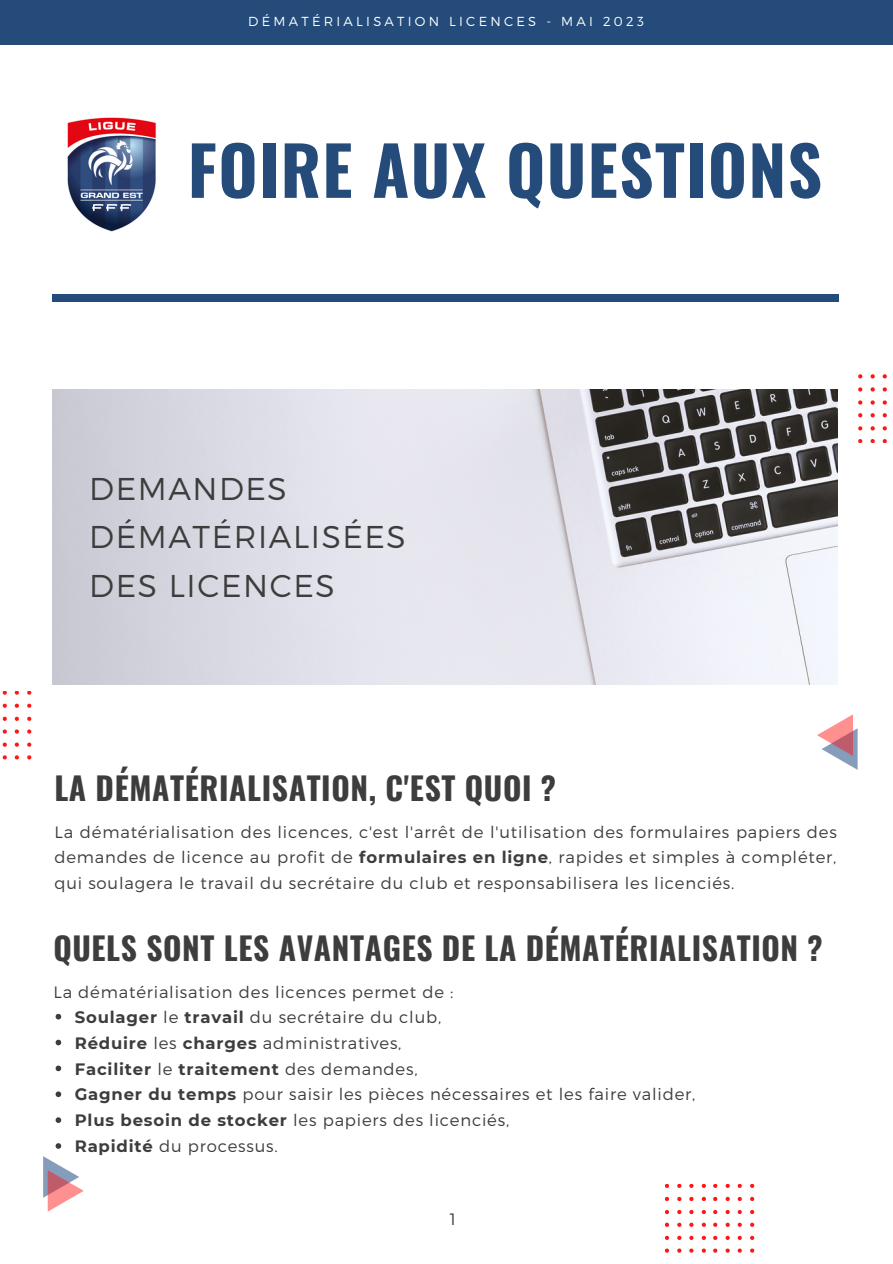
<style>
.page{position:relative;width:893px;height:1264px;background:#fff}
.page>*{position:absolute;margin:0;border:0;box-sizing:border-box;transform-origin:0 0}
.t1{font:700 67.2px "Oswald";letter-spacing:.02em;color:#244b7a}
.t2{font:700 31.5px "Oswald";letter-spacing:.02em;color:#3d3d3d}
.t3{font:300 31.5px/48.3px "Montserrat";letter-spacing:.05em;color:#3d3d3d}
.t4{font:300 16.5px/25.8px "Montserrat";letter-spacing:.05em;color:#3d3d3d;text-align:justify}
.t5{font:300 13.05px "Montserrat";letter-spacing:.25em;color:#fff}
.s1{font-weight:700}
</style>
<div class="page">
<div style="left:0;top:0;width:892px;height:45px;background:#244b7a"></div>
<div style="left:52px;top:294px;width:786px;height:7px;background:#244b7a"></div>
<img style="left:67px;top:117px;width:89px;height:115px">
<img style="left:52px;top:389px;width:785px;height:295px">
<svg style="left:858px;top:374px;width:4px;height:4px"></svg>
<svg style="left:858px;top:387px;width:4px;height:4px"></svg>
<svg style="left:858px;top:400px;width:4px;height:4px"></svg>
<svg style="left:858px;top:413px;width:4px;height:4px"></svg>
<svg style="left:858px;top:426px;width:4px;height:4px"></svg>
<svg style="left:858px;top:439px;width:4px;height:4px"></svg>
<svg style="left:870px;top:374px;width:4px;height:4px"></svg>
<svg style="left:870px;top:387px;width:4px;height:4px"></svg>
<svg style="left:870px;top:400px;width:4px;height:4px"></svg>
<svg style="left:870px;top:413px;width:4px;height:4px"></svg>
<svg style="left:870px;top:426px;width:4px;height:4px"></svg>
<svg style="left:870px;top:439px;width:4px;height:4px"></svg>
<svg style="left:882px;top:374px;width:4px;height:4px"></svg>
<svg style="left:882px;top:387px;width:4px;height:4px"></svg>
<svg style="left:882px;top:400px;width:4px;height:4px"></svg>
<svg style="left:882px;top:413px;width:4px;height:4px"></svg>
<svg style="left:882px;top:426px;width:4px;height:4px"></svg>
<svg style="left:882px;top:439px;width:4px;height:4px"></svg>
<svg style="left:713px;top:1184px;width:4px;height:3px"></svg>
<svg style="left:713px;top:1196px;width:4px;height:4px"></svg>
<svg style="left:713px;top:1210px;width:4px;height:4px"></svg>
<svg style="left:713px;top:1222px;width:4px;height:4px"></svg>
<svg style="left:713px;top:1235px;width:4px;height:4px"></svg>
<svg style="left:713px;top:1248px;width:4px;height:4px"></svg>
<svg style="left:725px;top:1196px;width:4px;height:4px"></svg>
<svg style="left:725px;top:1210px;width:4px;height:4px"></svg>
<svg style="left:725px;top:1222px;width:4px;height:4px"></svg>
<svg style="left:725px;top:1235px;width:4px;height:4px"></svg>
<svg style="left:725px;top:1248px;width:4px;height:4px"></svg>
<svg style="left:737px;top:1196px;width:4px;height:4px"></svg>
<svg style="left:737px;top:1210px;width:4px;height:4px"></svg>
<svg style="left:737px;top:1222px;width:4px;height:4px"></svg>
<svg style="left:737px;top:1235px;width:4px;height:4px"></svg>
<svg style="left:737px;top:1248px;width:4px;height:4px"></svg>
<svg style="left:750px;top:1184px;width:4px;height:3px"></svg>
<svg style="left:750px;top:1196px;width:4px;height:4px"></svg>
<svg style="left:750px;top:1210px;width:4px;height:4px"></svg>
<svg style="left:750px;top:1222px;width:4px;height:4px"></svg>
<svg style="left:750px;top:1235px;width:4px;height:4px"></svg>
<svg style="left:750px;top:1248px;width:4px;height:4px"></svg>
<svg style="left:665px;top:1184px;width:4px;height:3px"></svg>
<svg style="left:665px;top:1196px;width:4px;height:4px"></svg>
<svg style="left:665px;top:1210px;width:4px;height:4px"></svg>
<svg style="left:665px;top:1222px;width:4px;height:4px"></svg>
<svg style="left:665px;top:1235px;width:4px;height:4px"></svg>
<svg style="left:665px;top:1248px;width:4px;height:4px"></svg>
<svg style="left:677px;top:1184px;width:4px;height:3px"></svg>
<svg style="left:677px;top:1196px;width:4px;height:4px"></svg>
<svg style="left:677px;top:1210px;width:4px;height:4px"></svg>
<svg style="left:677px;top:1222px;width:4px;height:4px"></svg>
<svg style="left:677px;top:1235px;width:4px;height:4px"></svg>
<svg style="left:677px;top:1248px;width:4px;height:4px"></svg>
<svg style="left:689px;top:1184px;width:4px;height:3px"></svg>
<svg style="left:689px;top:1196px;width:4px;height:4px"></svg>
<svg style="left:689px;top:1210px;width:4px;height:4px"></svg>
<svg style="left:689px;top:1222px;width:4px;height:4px"></svg>
<svg style="left:689px;top:1235px;width:4px;height:4px"></svg>
<svg style="left:689px;top:1248px;width:4px;height:4px"></svg>
<svg style="left:701px;top:1196px;width:4px;height:4px"></svg>
<svg style="left:701px;top:1210px;width:4px;height:4px"></svg>
<svg style="left:701px;top:1222px;width:4px;height:4px"></svg>
<svg style="left:701px;top:1235px;width:4px;height:4px"></svg>
<svg style="left:701px;top:1248px;width:4px;height:4px"></svg>
<svg style="left:3px;top:691px;width:4px;height:3px"></svg>
<svg style="left:3px;top:703px;width:4px;height:4px"></svg>
<svg style="left:3px;top:716px;width:4px;height:5px"></svg>
<svg style="left:3px;top:729px;width:4px;height:4px"></svg>
<svg style="left:3px;top:742px;width:4px;height:4px"></svg>
<svg style="left:3px;top:755px;width:4px;height:4px"></svg>
<svg style="left:15px;top:691px;width:4px;height:3px"></svg>
<svg style="left:15px;top:703px;width:4px;height:4px"></svg>
<svg style="left:15px;top:716px;width:4px;height:5px"></svg>
<svg style="left:15px;top:729px;width:4px;height:4px"></svg>
<svg style="left:15px;top:742px;width:4px;height:4px"></svg>
<svg style="left:15px;top:755px;width:4px;height:4px"></svg>
<svg style="left:27px;top:691px;width:4px;height:3px"></svg>
<svg style="left:27px;top:703px;width:4px;height:4px"></svg>
<svg style="left:27px;top:716px;width:4px;height:5px"></svg>
<svg style="left:27px;top:729px;width:4px;height:4px"></svg>
<svg style="left:27px;top:742px;width:4px;height:4px"></svg>
<svg style="left:27px;top:755px;width:4px;height:4px"></svg>
<svg style="left:43px;top:1156px;width:41px;height:55px"></svg>
<svg style="left:817px;top:714px;width:40px;height:56px"></svg>
<svg style="left:56px;top:1013px;width:5px;height:6px"></svg>
<svg style="left:56px;top:1039px;width:5px;height:6px"></svg>
<svg style="left:56px;top:1065px;width:5px;height:6px"></svg>
<svg style="left:56px;top:1091px;width:5px;height:6px"></svg>
<svg style="left:56px;top:1117px;width:5px;height:5px"></svg>
<svg style="left:56px;top:1143px;width:5px;height:5px"></svg>
<p class="t5" style="left:248px;top:13px;width:397px">DÉMATÉRIALISATION LICENCES - MAI 2023</p>
<h1 class="t1" style="left:188px;top:118px;width:635px">FOIRE AUX QUESTIONS</h1>
<h2 class="t3" style="left:89px;top:463px;width:318px">DEMANDES<br>DÉMATÉRIALISÉES<br>DES LICENCES</h2>
<h2 class="t2" style="left:54px;top:763px;width:503px">LA DÉMATÉRIALISATION, C'EST QUOI ?</h2>
<p class="t4" style="left:54px;top:818px;width:784px;line-height:25.3px">La dématérialisation des licences, c'est l'arrêt de l'utilisation des formulaires papiers des demandes de licence au profit de <span class="s1">formulaires en ligne</span>, rapides et simples à compléter, qui soulagera le travail du secrétaire du club et responsabilisera les licenciés.</p>
<h2 class="t2" style="left:53px;top:923px;width:770px">QUELS SONT LES AVANTAGES DE LA DÉMATÉRIALISATION ?</h2>
<p class="t4" style="left:53px;top:978px;width:401px">La dématérialisation des licences permet de :</p>
<p class="t4" style="left:75px;top:1003px;width:622px;text-align:left"><span class="s1">Soulager</span> le <span class="s1">travail</span> du secrétaire du club,<br><span class="s1">Réduire</span> les <span class="s1">charges</span> administratives,<br><span class="s1">Faciliter</span> le <span class="s1">traitement</span> des demandes,<br><span class="s1">Gagner du temps</span> pour saisir les pièces nécessaires et les faire valider, <span class="s1">Plus besoin de stocker</span> les papiers des licenciés,<br><span class="s1">Rapidité</span> du processus.</p>
<p class="t4" style="left:450px;top:1205px;width:8px">1</p>
</div>
